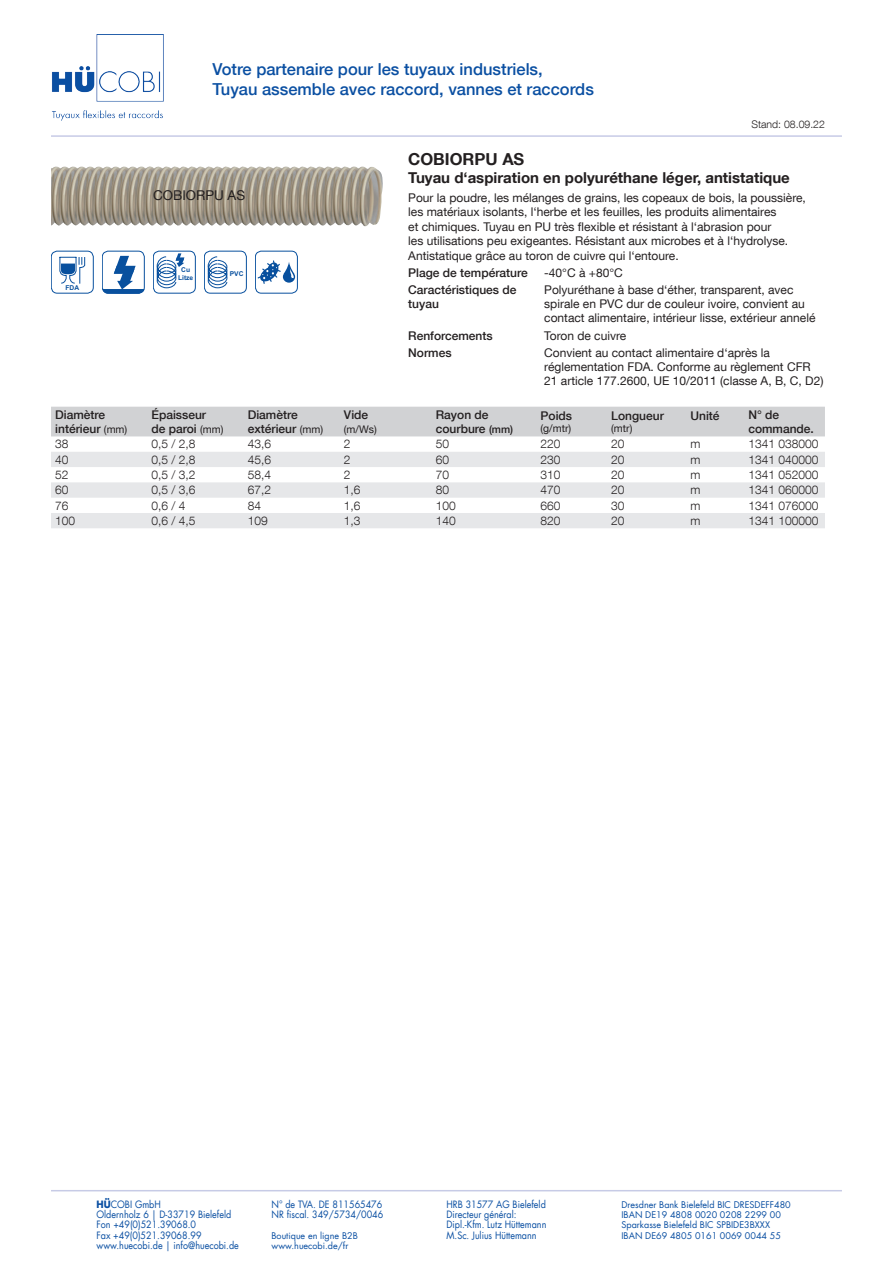
<style>
.page{position:relative;width:893px;height:1263px;background:#fff}
.page>*{position:absolute;margin:0;border:0;box-sizing:border-box;transform-origin:0 0}
.t1{font:500 16.5px/19.8px "Helvetica Neue LT Com";color:#0a4fa2}
.t2{font:700 16.5px "Helvetica Neue LT Com";color:#231f20}
.t3{font:700 15px "Helvetica Neue LT Com";color:#231f20}
.t4{font:13.5px "Helvetica Neue LT Com";color:#231f20}
.t5{font:12px/14.4px "Helvetica Neue LT Com";color:#231f20}
.t6{font:300 12px "Helvetica Neue LT Com";color:#231f20}
.t7{font:500 12px/14.4px "Helvetica Neue LT Com";color:#231f20}
.t8{font:10.5px "Helvetica Neue LT Com";color:#231f20}
.t9{font:300 10.5px "Helvetica Neue LT Com";color:#231f20}
.t10{font:9.9px "Futura LT";color:#0a4fa2;scale:.91 1}
.t11{font:9px "Futura LT";color:#0a4fa2}
.t12{font:700 6.6px/7.9px "Arial";color:#08509e;text-align:center}
.s1{font-weight:400;font-size:10.5px}
.s2{font-size:10.5px}
.s3{font-weight:700}
</style>
<div class="page">
<hr style="left:51px;top:1190px;width:791px;height:1px;background:#c7cbe6">
<img style="left:52px;top:34px;width:112px;height:87px">
<hr style="left:51px;top:135px;width:791px;height:2px;background:#c7cbe6">
<div style="left:51px;top:407px;width:774px;height:29px;background:#d1d2d4"></div>
<svg style="left:51px;top:452px;width:774px;height:76px;fill:#e6e7e9"></svg>
<div style="left:51px;top:251px;width:43px;height:42px;border:1px solid #08509e;border-radius:6px"></div>
<svg style="left:59px;top:256px;width:26px;height:28px"></svg>
<img style="left:51px;top:166px;width:332px;height:61px">
<svg style="left:102px;top:251px;width:43px;height:42px"></svg>
<div style="left:153px;top:251px;width:43px;height:42px;border:1px solid #08509e;border-radius:6px"></div>
<svg style="left:157px;top:253px;width:28px;height:35px"></svg>
<div style="left:204px;top:251px;width:43px;height:42px;border:1px solid #08509e;border-radius:6px"></div>
<svg style="left:208px;top:256px;width:20px;height:32px"></svg>
<div style="left:255px;top:251px;width:43px;height:42px;border:1px solid #08509e;border-radius:6px"></div>
<svg style="left:258px;top:260px;width:36px;height:24px"></svg>
<p class="t12" style="left:66px;top:284px;width:15px">FDA</p>
<h1 class="t1" style="left:213px;top:59px;width:383px">Votre partenaire pour les tuyaux industriels,<br>Tuyau assemble avec raccord, vannes et raccords</h1>
<p class="t9" style="left:751px;top:118px;width:75px">Stand: 08.09.22</p>
<p class="t4" style="left:153px;top:187px;width:94px">COBIORPU AS</p>
<p class="t12" style="left:178px;top:266px;width:17px">Cu<br>Litze</p>
<p class="t12" style="left:230px;top:269px;width:15px">PVC</p>
<h1 class="t2" style="left:408px;top:149px;width:118px">COBIORPU AS</h1>
<p class="t3" style="left:408px;top:168px;width:383px">Tuyau d‘aspiration en polyuréthane léger, antistatique</p>
<p class="t5" style="left:408px;top:190px;width:399px">Pour la poudre, les mélanges de grains, les copeaux de bois, la poussière, les matériaux isolants, l‘herbe et les feuilles, les produits alimentaires<br>et chimiques. Tuyau en PU très flexible et résistant à l‘abrasion pour<br>les utilisations peu exigeantes. Résistant aux microbes et à l‘hydrolyse.<br>Antistatique grâce au toron de cuivre qui l‘entoure.</p>
<p class="t7" style="left:408px;top:265px;width:121px">Plage de température</p>
<p class="t5" style="left:544px;top:265px;width:80px">-40°C à +80°C</p>
<p class="t7" style="left:408px;top:282px;width:110px">Caractéristiques de tuyau</p>
<p class="t5" style="left:544px;top:282px;width:273px">Polyuréthane à base d‘éther, transparent, avec spirale en PVC dur de couleur ivoire, convient au contact alimentaire, intérieur lisse, extérieur annelé</p>
<p class="t7" style="left:408px;top:328px;width:86px">Renforcements</p>
<p class="t5" style="left:544px;top:328px;width:84px">Toron de cuivre</p>
<p class="t7" style="left:408px;top:345px;width:45px">Normes</p>
<p class="t5" style="left:544px;top:345px;width:281px">Convient au contact alimentaire d‘après la réglementation FDA. Conforme au règlement CFR<br>21 article 177.2600, UE 10/2011 (classe A, B, C, D2)</p>
<p class="t7" style="left:55px;top:407px;width:74px">Diamètre intérieur <span class="s1">(mm)</span></p>
<p class="t7" style="left:151px;top:407px;width:74px">Épaisseur<br>de paroi <span class="s1">(mm)</span></p>
<p class="t7" style="left:248px;top:407px;width:77px">Diamètre extérieur <span class="s1">(mm)</span></p>
<p class="t7" style="left:344px;top:407px;width:26px">Vide</p>
<p class="t8" style="left:344px;top:423px;width:34px">(m/Ws)</p>
<p class="t7" style="left:436px;top:407px;width:79px">Rayon de courbure <span class="s2">(mm)</span></p>
<p class="t7" style="left:541px;top:408px;width:33px">Poids</p>
<p class="t8" style="left:541px;top:422px;width:32px">(g/mtr)</p>
<p class="t7" style="left:611px;top:408px;width:54px">Longueur</p>
<p class="t8" style="left:611px;top:422px;width:23px">(mtr)</p>
<p class="t7" style="left:690px;top:408px;width:31px">Unité</p>
<p class="t7" style="left:748px;top:407px;width:67px">N° de commande.</p>
<p class="t6" style="left:55px;top:437px;width:15px">38</p>
<p class="t6" style="left:151px;top:437px;width:46px">0,5 / 2,8</p>
<p class="t6" style="left:248px;top:437px;width:25px">43,6</p>
<p class="t6" style="left:344px;top:437px;width:8px">2</p>
<p class="t6" style="left:436px;top:437px;width:15px">50</p>
<p class="t6" style="left:541px;top:437px;width:22px">220</p>
<p class="t6" style="left:611px;top:437px;width:15px">20</p>
<p class="t6" style="left:690px;top:437px;width:11px">m</p>
<p class="t6" style="left:748px;top:437px;width:72px">1341 038000</p>
<p class="t6" style="left:55px;top:452px;width:15px">40</p>
<p class="t6" style="left:151px;top:452px;width:46px">0,5 / 2,8</p>
<p class="t6" style="left:248px;top:452px;width:25px">45,6</p>
<p class="t6" style="left:344px;top:452px;width:8px">2</p>
<p class="t6" style="left:436px;top:452px;width:15px">60</p>
<p class="t6" style="left:541px;top:452px;width:22px">230</p>
<p class="t6" style="left:611px;top:452px;width:15px">20</p>
<p class="t6" style="left:690px;top:452px;width:11px">m</p>
<p class="t6" style="left:748px;top:452px;width:72px">1341 040000</p>
<p class="t6" style="left:55px;top:467px;width:15px">52</p>
<p class="t6" style="left:151px;top:467px;width:46px">0,5 / 3,2</p>
<p class="t6" style="left:248px;top:467px;width:25px">58,4</p>
<p class="t6" style="left:344px;top:467px;width:8px">2</p>
<p class="t6" style="left:436px;top:467px;width:15px">70</p>
<p class="t6" style="left:541px;top:467px;width:22px">310</p>
<p class="t6" style="left:611px;top:467px;width:15px">20</p>
<p class="t6" style="left:690px;top:467px;width:11px">m</p>
<p class="t6" style="left:748px;top:467px;width:72px">1341 052000</p>
<p class="t6" style="left:55px;top:483px;width:15px">60</p>
<p class="t6" style="left:151px;top:483px;width:46px">0,5 / 3,6</p>
<p class="t6" style="left:248px;top:483px;width:25px">67,2</p>
<p class="t6" style="left:344px;top:483px;width:18px">1,6</p>
<p class="t6" style="left:436px;top:483px;width:15px">80</p>
<p class="t6" style="left:541px;top:483px;width:22px">470</p>
<p class="t6" style="left:611px;top:483px;width:15px">20</p>
<p class="t6" style="left:690px;top:483px;width:11px">m</p>
<p class="t6" style="left:748px;top:483px;width:72px">1341 060000</p>
<p class="t6" style="left:55px;top:498px;width:15px">76</p>
<p class="t6" style="left:151px;top:498px;width:36px">0,6 / 4</p>
<p class="t6" style="left:248px;top:498px;width:15px">84</p>
<p class="t6" style="left:344px;top:498px;width:18px">1,6</p>
<p class="t6" style="left:436px;top:498px;width:22px">100</p>
<p class="t6" style="left:541px;top:498px;width:22px">660</p>
<p class="t6" style="left:611px;top:498px;width:15px">30</p>
<p class="t6" style="left:690px;top:498px;width:11px">m</p>
<p class="t6" style="left:748px;top:498px;width:72px">1341 076000</p>
<p class="t6" style="left:55px;top:513px;width:22px">100</p>
<p class="t6" style="left:151px;top:513px;width:46px">0,6 / 4,5</p>
<p class="t6" style="left:248px;top:513px;width:22px">109</p>
<p class="t6" style="left:344px;top:513px;width:18px">1,3</p>
<p class="t6" style="left:436px;top:513px;width:22px">140</p>
<p class="t6" style="left:541px;top:513px;width:22px">820</p>
<p class="t6" style="left:611px;top:513px;width:15px">20</p>
<p class="t6" style="left:690px;top:513px;width:11px">m</p>
<p class="t6" style="left:748px;top:513px;width:72px">1341 100000</p>
<p class="t10" style="left:97px;top:1198px;width:72px"><span class="s3">HÜ</span>COBI GmbH</p>
<p class="t10" style="left:271px;top:1198px;width:123px">N° de TVA. DE 811565476</p>
<p class="t10" style="left:446px;top:1198px;width:111px">HRB 31577 AG Bielefeld</p>
<p class="t11" style="left:621px;top:1199px;width:171px">Dresdner Bank Bielefeld BIC DRESDEFF480</p>
<p class="t10" style="left:97px;top:1208px;width:150px">Oldernholz 6 | D-33719 Bielefeld</p>
<p class="t10" style="left:271px;top:1208px;width:124px">NR fiscal. 349/5734/0046</p>
<p class="t10" style="left:446px;top:1208px;width:78px">Directeur général:</p>
<p class="t11" style="left:621px;top:1209px;width:161px">IBAN DE19 4808 0020 0208 2299 00</p>
<p class="t10" style="left:97px;top:1218px;width:111px">Fon +49(0)521.39068.0</p>
<p class="t10" style="left:446px;top:1218px;width:111px">Dipl.-Kfm. Lutz Hüttemann</p>
<p class="t11" style="left:621px;top:1219px;width:150px">Sparkasse Bielefeld BIC SPBIDE3BXXX</p>
<p class="t10" style="left:97px;top:1229px;width:117px">Fax +49(0)521.39068.99</p>
<p class="t11" style="left:271px;top:1229px;width:88px">Boutique en ligne B2B</p>
<p class="t10" style="left:446px;top:1229px;width:101px">M.Sc. Julius Hüttemann</p>
<p class="t11" style="left:621px;top:1229px;width:161px">IBAN DE69 4805 0161 0069 0044 55</p>
<p class="t10" style="left:97px;top:1239px;width:158px">www.huecobi.de | info@huecobi.de</p>
<p class="t11" style="left:271px;top:1240px;width:78px">www.huecobi.de/fr</p>
</div>
